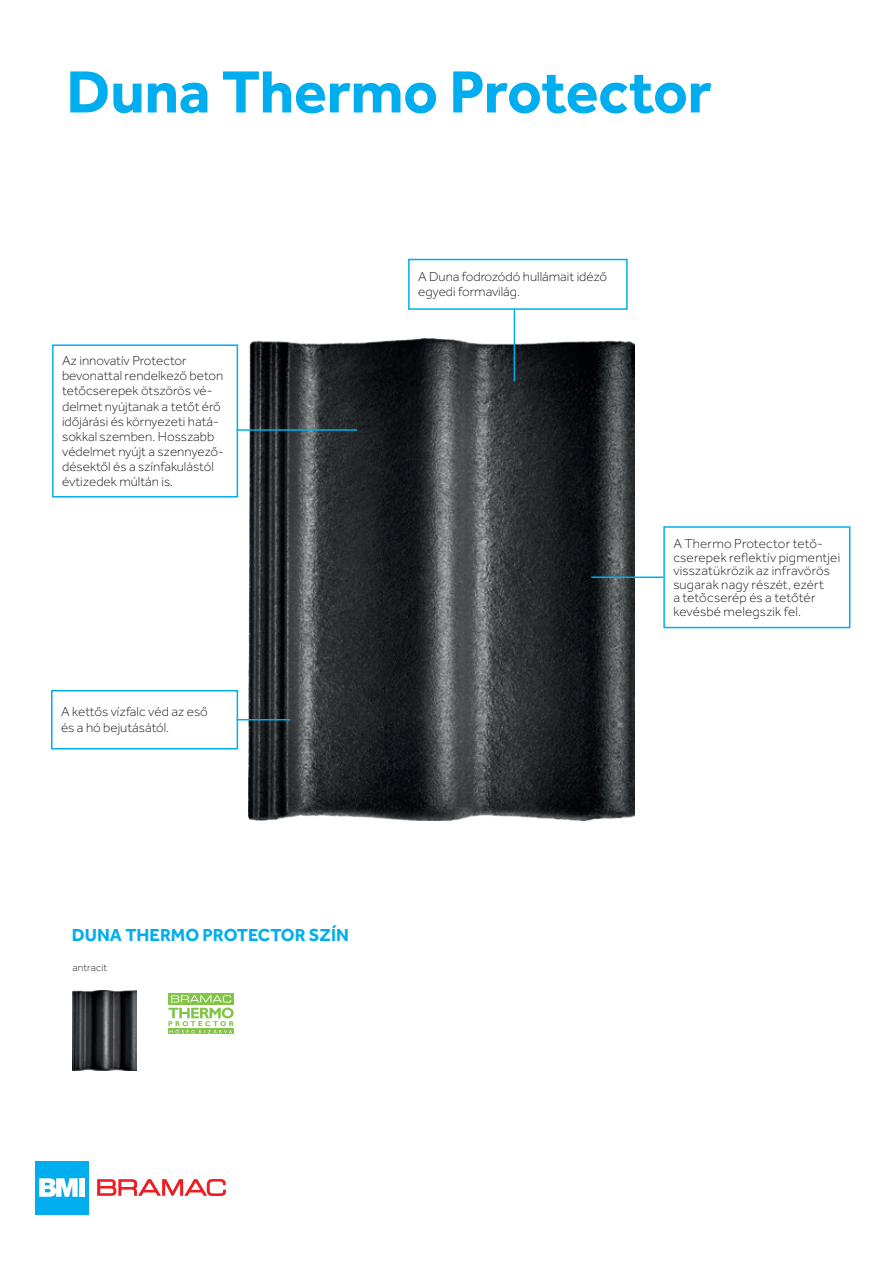
<style>
.page{position:relative;width:893px;height:1263px;background:#fff}
.page>*{position:absolute;margin:0;border:0;box-sizing:border-box;transform-origin:0 0}
.Heading_Effra_bold_4{font:700 61.5px "Effra";letter-spacing:-.005em;color:#00aeef}
.t1{font:700 18px "Effra";color:#00aeef}
.t2{font:300 13.5px/15px "Effra";color:#231f20}
._06_Bildtext_Copy{font:300 10.5px "Effra";letter-spacing:.015em;color:#231f20}
</style>
<div class="page">
<img style="left:248px;top:338px;width:386px;height:483px">
<div style="left:52px;top:344px;width:186px;height:153px;border:2px solid #00aeef"></div>
<svg style="left:97px;top:1179px;width:129px;height:17px"></svg>
<div style="left:36px;top:1161px;width:53px;height:53px;background:#00aeef"></div>
<svg style="left:39px;top:1178px;width:39px;height:19px"></svg>
<div style="left:79px;top:1178px;width:6px;height:19px;background:#fff"></div>
<hr style="left:237px;top:429px;width:120px;height:2px;background:#00aeef">
<div style="left:663px;top:526px;width:187px;height:102px;border:2px solid #00aeef"></div>
<hr style="left:591px;top:576px;width:73px;height:2px;background:#00aeef">
<img style="left:72px;top:990px;width:64px;height:80px">
<hr style="left:237px;top:719px;width:53px;height:1px;background:#00aeef">
<div style="left:51px;top:690px;width:187px;height:59px;border:2px solid #00aeef"></div>
<svg style="left:168px;top:1033px;width:66px;height:1px"></svg>
<div style="left:168px;top:993px;width:66px;height:11px;background:#83c447"></div>
<svg style="left:168px;top:995px;width:66px;height:38px"></svg>
<hr style="left:514px;top:309px;width:1px;height:72px;background:#00aeef">
<div style="left:408px;top:259px;width:220px;height:51px;border:2px solid #00aeef"></div>
<p class="Heading_Effra_bold_4" style="left:66px;top:54px;width:647px">Duna Thermo Protector</p>
<p class="t2" style="left:62px;top:353px;width:163px">Az innovatív Protector bevonattal rendelkező beton tetőcserepek ötszörös vé&shy;delmet nyújtanak a tetőt érő időjárási és környezeti hatá&shy;sokkal szemben. Hosszabb védelmet nyújt a szennyező&shy;désektől és a színfakulástól évtizedek múltán is.</p>
<p class="t2" style="left:61px;top:703px;width:148px;line-height:16.2px">A kettős vízfalc véd az eső és a hó bejutásától.</p>
<p class="t2" style="left:418px;top:269px;width:190px">A Duna fodrozódó hullámait idéző egyedi formavilág.</p>
<p class="t2" style="left:673px;top:537px;width:168px;line-height:13.5px">A Thermo Protector tető&shy;cserepek reflektív pigmentjei visszatükrözik az infravörös sugarak nagy részét, ezért<br>a tetőcserép és a tetőtér kevésbé melegszik fel.</p>
<p class="t1" style="left:72px;top:924px;width:278px">DUNA THERMO PROTECTOR SZÍN</p>
<p class="_06_Bildtext_Copy" style="left:72px;top:962px;width:36px">antracit</p>
</div>
